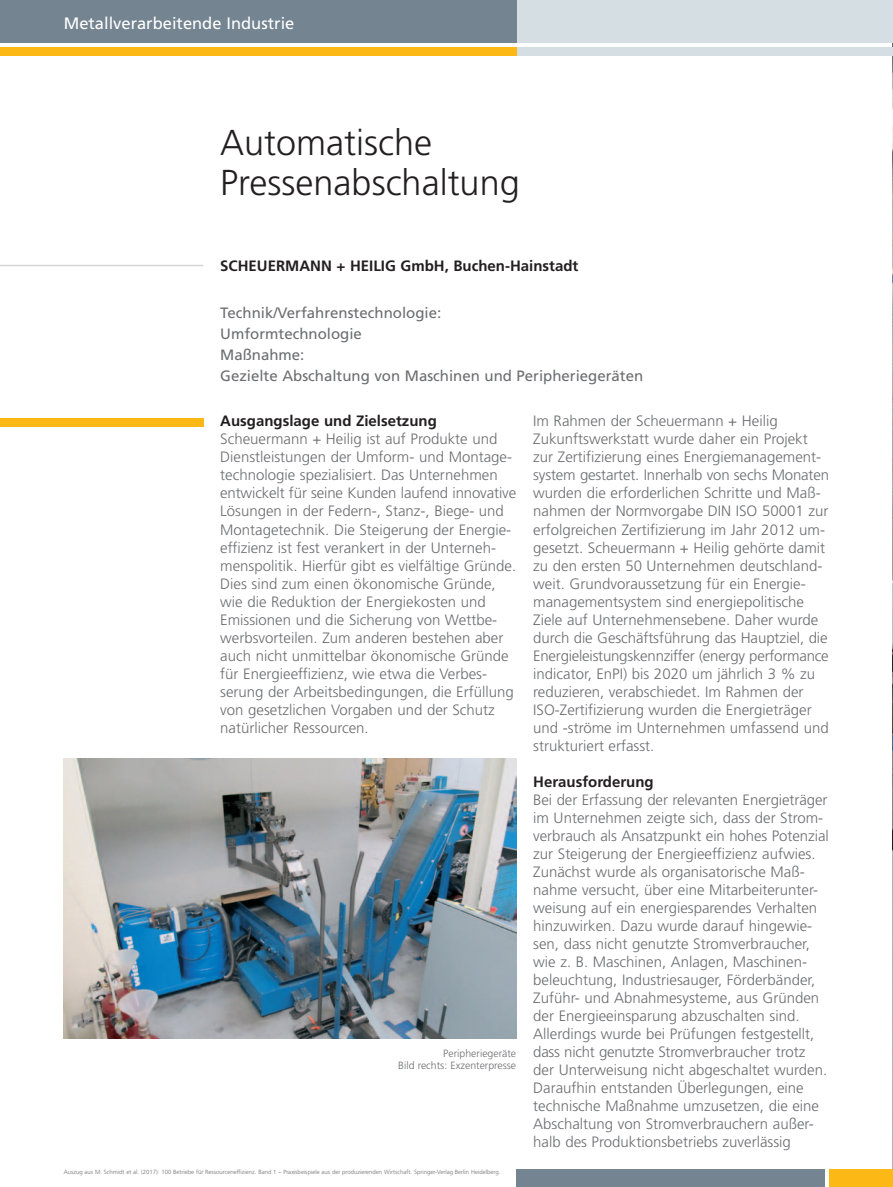
<style>
.page{position:relative;width:893px;height:1187px;background:#fff}
.page>*{position:absolute;margin:0;border:0;box-sizing:border-box;transform-origin:0 0}
.t1{font:300 36px/40.5px "Frutiger LT Std";color:#231f20}
.t2{font:16.5px "Frutiger LT Std";color:#fff}
.t3{font:300 15px/18px "Frutiger LT Std";color:#6c6d70}
.t4{font:15px/21px "Frutiger LT Std";color:#6c6d70}
.t5{font:700 15px "Frutiger LT Std";color:#231f20}
.t6{font:300 10.5px/12px "Frutiger LT Std";color:#6c6d70;text-align:right}
.t7{font:300 6px "Frutiger LT Std";color:#6c6d70}
</style>
<div class="page">
<img style="left:892px;top:0;width:1px;height:1186px">
<div style="left:516px;top:1169px;width:309px;height:17px;background:#748491"></div>
<div style="left:829px;top:1169px;width:64px;height:17px;background:#fcb814"></div>
<hr style="left:0;top:265px;width:203px;height:1px;background:#d5d6d8">
<div style="left:0;top:418px;width:203px;height:8px;background:#fcb814"></div>
<div style="left:516px;top:0;width:377px;height:43px;background:#d5dee3"></div>
<div style="left:516px;top:47px;width:377px;height:8px;background:#d5dee3"></div>
<div style="left:0;top:0;width:516px;height:43px;background:#748491"></div>
<div style="left:0;top:47px;width:516px;height:8px;background:#fcb814"></div>
<img style="left:64px;top:758px;width:452px;height:280px">
<p class="t2" style="left:64px;top:14px;width:232px">Metallverarbeitende Industrie</p>
<h1 class="t1" style="left:220px;top:122px;width:301px">Automatische<br>Pressenabschaltung</h1>
<p class="t5" style="left:220px;top:257px;width:360px">SCHEUERMANN + HEILIG GmbH, Buchen-Hainstadt</p>
<p class="t4" style="left:220px;top:302px;width:425px">Technik/Verfahrenstechnologie:<br>Umformtechnologie<br>Maßnahme:<br>Gezielte Abschaltung von Maschinen und Peripheriegeräten</p>
<p class="t3" style="left:533px;top:412px;width:297px">Im Rahmen der Scheuermann + Heilig Zukunftswerkstatt wurde daher ein Projekt zur Zertifizierung eines Energiemanagement&shy;system gestartet. Innerhalb von sechs Monaten wurden die erforderlichen Schritte und Maß&shy;nahmen der Normvorgabe DIN ISO 50001 zur erfolgreichen Zertifizierung im Jahr 2012 um&shy;gesetzt. Scheuermann + Heilig gehörte damit zu den ersten 50 Unternehmen deutschland&shy;weit. Grundvoraussetzung für ein Energie&shy;managementsystem sind energiepolitische Ziele auf Unternehmensebene. Daher wurde durch die Geschäftsführung das Hauptziel, die Energieleistungskennziffer (energy performance indicator, EnPI) bis 2020 um jährlich 3 % zu reduzieren, verabschiedet. Im Rahmen der ISO-Zertifizierung wurden die Energieträger und -ströme im Unternehmen umfassend und strukturiert erfasst.</p>
<p class="t5" style="left:533px;top:772px;width:122px">Herausforderung</p>
<p class="t3" style="left:533px;top:790px;width:297px">Bei der Erfassung der relevanten Energieträger im Unternehmen zeigte sich, dass der Strom&shy;verbrauch als Ansatzpunkt ein hohes Potenzial zur Steigerung der Energieeffizienz aufwies.<br>Zunächst wurde als organisatorische Maß&shy;nahme versucht, über eine Mitarbeiterunter&shy;weisung auf ein energiesparendes Verhalten hinzuwirken. Dazu wurde darauf hingewie&shy;sen, dass nicht genutzte Stromverbraucher, wie z. B. Maschinen, Anlagen, Maschinen&shy;beleuchtung, Industriesauger, Förderbänder, Zuführ- und Abnahmesysteme, aus Gründen der Energieeinsparung abzuschalten sind.<br>Allerdings wurde bei Prüfungen festgestellt, dass nicht genutzte Stromverbraucher trotz der Unterweisung nicht abgeschaltet wurden.<br>Daraufhin entstanden Überlegungen, eine technische Maßnahme umzusetzen, die eine Abschaltung von Stromverbrauchern außer&shy;halb des Produktionsbetriebs zuverlässig</p>
<p class="t5" style="left:220px;top:412px;width:218px">Ausgangslage und Zielsetzung</p>
<p class="t3" style="left:220px;top:430px;width:297px">Scheuermann + Heilig ist auf Produkte und Dienstleistungen der Umform- und Montage&shy;technologie spezialisiert. Das Unternehmen entwickelt für seine Kunden laufend innovative Lösungen in der Federn-, Stanz-, Biege- und Montagetechnik. Die Steigerung der Energie&shy;effizienz ist fest verankert in der Unterneh&shy;menspolitik. Hierfür gibt es vielfältige Gründe.<br>Dies sind zum einen ökonomische Gründe, wie die Reduktion der Energiekosten und Emissionen und die Sicherung von Wettbe&shy;werbsvorteilen. Zum anderen bestehen aber auch nicht unmittelbar ökonomische Gründe für Energieeffizienz, wie etwa die Verbes&shy;serung der Arbeitsbedingungen, die Erfüllung von gesetzlichen Vorgaben und der Schutz natürlicher Ressourcen.</p>
<p class="t6" style="left:398px;top:1047px;width:120px">Peripheriegeräte<br>Bild rechts: Exzenterpresse</p>
<p class="t7" style="left:64px;top:1168px;width:438px">Auszug aus M. Schmidt et al. (2017): 100 Betriebe für Ressourceneffizienz. Band 1 – Praxisbeispiele aus der produzierenden Wirtschaft. Springer-Verlag Berlin Heidelberg.</p>
</div>
